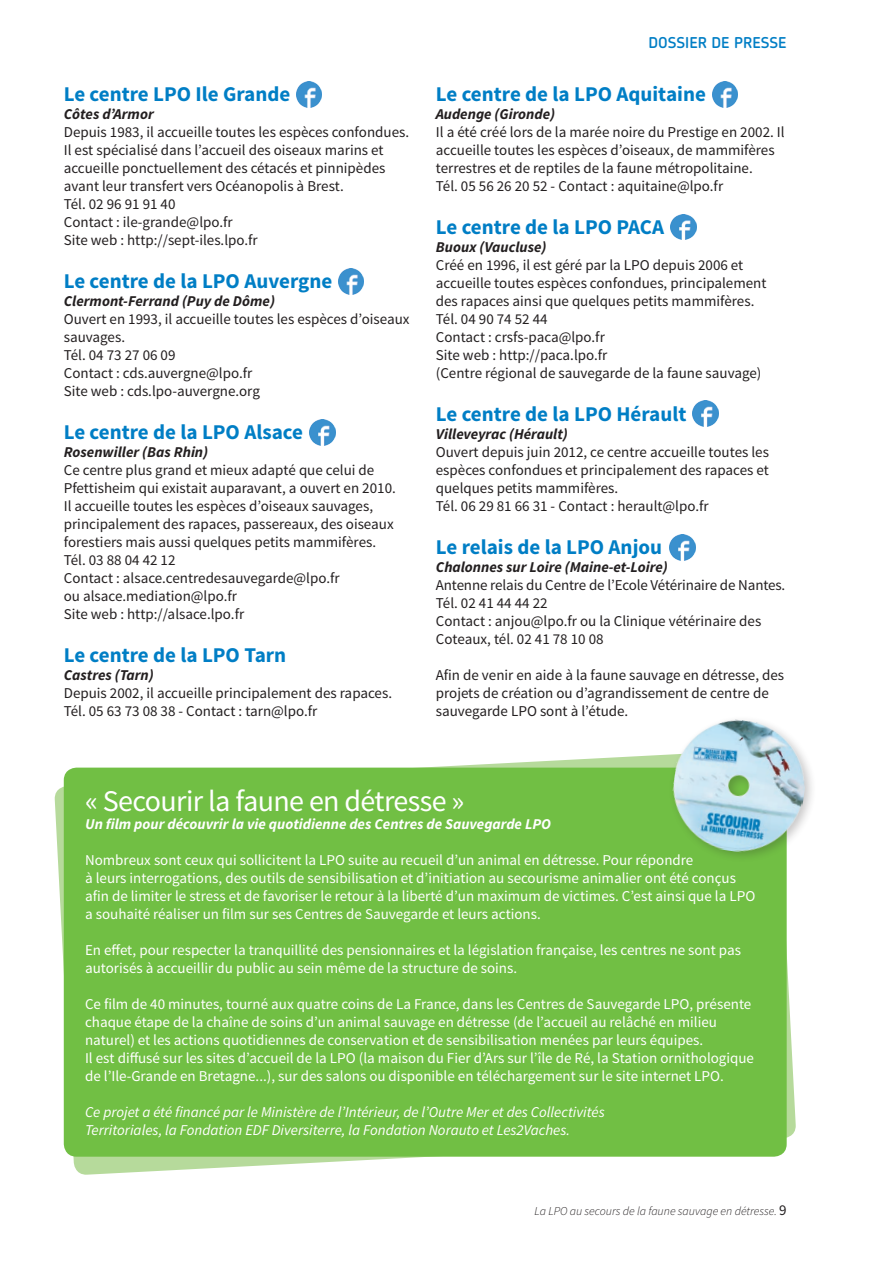
<style>
.page{position:relative;width:893px;height:1263px;background:#fff}
.page>*{position:absolute;margin:0;border:0;box-sizing:border-box;transform-origin:0 0}
.t1{font:30px "Source Sans Pro";letter-spacing:-.02em;color:#fff}
.t2{font:700 21px "Source Sans Pro";color:#007ec5}
.t3{font:15px/18px "Source Sans Pro";color:#231f20}
.t4{font:15px/18px "Source Sans Pro";color:#fff}
.t5{font:italic 700 15px "Source Sans Pro";color:#231f20}
.t6{font:italic 15px/18px "Source Sans Pro";color:#fff}
.t7{font:italic 700 15px "Source Sans Pro";color:#fff}
.t8{font:600 15px "Chevin";color:#007ec5}
.t9{font:italic 300 12px "Source Sans Pro";color:#231f20}
.s1{font-weight:400;font-style:normal;font-size:15px}
</style>
<div class="page">
<svg style="left:54px;top:754px;width:742px;height:421px"></svg>
<div style="left:64px;top:768px;width:723px;height:389px;background:#71bf44;border-radius:13px"></div>
<div style="left:667px;top:714px;width:148px;height:148px;background:#231f20;opacity:.25"></div>
<img style="left:665px;top:714px;width:148px;height:146px">
<img style="left:296px;top:82px;width:26px;height:26px">
<img style="left:338px;top:269px;width:26px;height:25px">
<img style="left:310px;top:420px;width:25px;height:25px">
<img style="left:712px;top:82px;width:26px;height:26px">
<img style="left:671px;top:214px;width:25px;height:26px">
<img style="left:693px;top:401px;width:26px;height:25px">
<img style="left:669px;top:535px;width:26px;height:25px">
<h2 class="t2" style="left:64px;top:80px;width:228px">Le centre LPO Ile Grande</h2>
<p class="t5" style="left:64px;top:104px;width:91px">Côtes d’Armor</p>
<p class="t3" style="left:64px;top:123px;width:347px">Depuis 1983, il accueille toutes les espèces confondues.<br>Il est spécialisé dans l’accueil des oiseaux marins et accueille ponctuellement des cétacés et pinnipèdes avant leur transfert vers Océanopolis à Brest.<br>Tél. 02 96 91 91 40<br>Contact : ile-grande@lpo.fr<br>Site web : http://sept-iles.lpo.fr</p>
<h2 class="t2" style="left:64px;top:268px;width:270px">Le centre de la LPO Auvergne</h2>
<p class="t5" style="left:64px;top:291px;width:213px">Clermont-Ferrand (Puy de Dôme)</p>
<p class="t3" style="left:64px;top:310px;width:347px">Ouvert en 1993, il accueille toutes les espèces d’oiseaux sauvages.<br>Tél. 04 73 27 06 09<br>Contact : cds.auvergne@lpo.fr<br>Site web : cds.lpo-auvergne.org</p>
<h2 class="t2" style="left:64px;top:419px;width:241px">Le centre de la LPO Alsace</h2>
<p class="t5" style="left:64px;top:443px;width:146px">Rosenwiller (Bas Rhin)</p>
<p class="t3" style="left:64px;top:461px;width:334px">Ce centre plus grand et mieux adapté que celui de Pfettisheim qui existait auparavant, a ouvert en 2010.<br>Il accueille toutes les espèces d’oiseaux sauvages, principalement des rapaces, passereaux, des oiseaux forestiers mais aussi quelques petits mammifères.<br>Tél. 03 88 04 42 12<br>Contact : alsace.centredesauvegarde@lpo.fr<br>ou alsace.mediation@lpo.fr<br>Site web : http://alsace.lpo.fr</p>
<h2 class="t2" style="left:64px;top:642px;width:224px">Le centre de la LPO Tarn</h2>
<p class="t5" style="left:64px;top:666px;width:92px">Castres (Tarn)</p>
<p class="t3" style="left:64px;top:685px;width:330px">Depuis 2002, il accueille principalement des rapaces.<br>Tél. 05 63 73 08 38 - Contact : tarn@lpo.fr</p>
<p class="t8" style="left:648px;top:33px;width:140px">DOSSIER DE PRESSE</p>
<h2 class="t2" style="left:436px;top:80px;width:272px">Le centre de la LPO Aquitaine</h2>
<p class="t5" style="left:436px;top:104px;width:121px">Audenge (Gironde)</p>
<p class="t3" style="left:436px;top:123px;width:350px">Il a été créé lors de la marée noire du Prestige en 2002. Il accueille toutes les espèces d’oiseaux, de mammifères terrestres et de reptiles de la faune métropolitaine.<br>Tél. 05 56 26 20 52 - Contact : aquitaine@lpo.fr</p>
<h2 class="t2" style="left:436px;top:214px;width:230px">Le centre de la LPO PACA</h2>
<p class="t5" style="left:436px;top:237px;width:112px">Buoux (Vaucluse)</p>
<p class="t3" style="left:436px;top:256px;width:332px">Créé en 1996, il est géré par la LPO depuis 2006 et accueille toutes espèces confondues, principalement des rapaces ainsi que quelques petits mammifères.<br>Tél. 04 90 74 52 44<br>Contact : crsfs-paca@lpo.fr<br>Site web : http://paca.lpo.fr<br>(Centre régional de sauvegarde de la faune sauvage)</p>
<h2 class="t2" style="left:436px;top:401px;width:252px">Le centre de la LPO Hérault</h2>
<p class="t5" style="left:436px;top:425px;width:134px">Villeveyrac (Hérault)</p>
<p class="t3" style="left:436px;top:443px;width:335px">Ouvert depuis juin 2012, ce centre accueille toutes les espèces confondues et principalement des rapaces et quelques petits mammifères.<br>Tél. 06 29 81 66 31 - Contact : herault@lpo.fr</p>
<h2 class="t2" style="left:436px;top:534px;width:228px">Le relais de la LPO Anjou</h2>
<p class="t5" style="left:436px;top:558px;width:233px">Chalonnes sur Loire (Maine-et-Loire)</p>
<p class="t3" style="left:436px;top:577px;width:351px">Antenne relais du Centre de l’Ecole Vétérinaire de Nantes.<br>Tél. 02 41 44 44 22<br>Contact : anjou@lpo.fr ou la Clinique vétérinaire des Coteaux, tél. 02 41 78 10 08</p>
<p class="t3" style="left:436px;top:667px;width:350px">Afin de venir en aide à la faune sauvage en détresse, des projets de création ou d’agrandissement de centre de sauvegarde LPO sont à l’étude.</p>
<h1 class="t1" style="left:85px;top:783px;width:381px">« Secourir la faune en détresse »</h1>
<p class="t7" style="left:85px;top:815px;width:468px">Un film pour découvrir la vie quotidienne des Centres de Sauvegarde LPO</p>
<p class="t4" style="left:85px;top:852px;width:672px">Nombreux sont ceux qui sollicitent la LPO suite au recueil d’un animal en détresse. Pour répondre<br>à leurs interrogations, des outils de sensibilisation et d’initiation au secourisme animalier ont été conçus afin de limiter le stress et de favoriser le retour à la liberté d’un maximum de victimes. C’est ainsi que la LPO a souhaité réaliser un film sur ses Centres de Sauvegarde et leurs actions.</p>
<p class="t4" style="left:85px;top:942px;width:657px">En effet, pour respecter la tranquillité des pensionnaires et la législation française, les centres ne sont pas autorisés à accueillir du public au sein même de la structure de soins.</p>
<p class="t4" style="left:85px;top:996px;width:670px">Ce film de 40 minutes, tourné aux quatre coins de La France, dans les Centres de Sauvegarde LPO, présente chaque étape de la chaîne de soins d’un animal sauvage en détresse (de l’accueil au relâché en milieu naturel) et les actions quotidiennes de conservation et de sensibilisation menées par leurs équipes.<br>Il est diffusé sur les sites d’accueil de la LPO (la maison du Fier d’Ars sur l’île de Ré, la Station ornithologique de l’Ile-Grande en Bretagne...), sur des salons ou disponible en téléchargement sur le site internet LPO.</p>
<p class="t6" style="left:85px;top:1103px;width:521px">Ce projet a été financé par le Ministère de l’Intérieur, de l’Outre Mer et des Collectivités<br>Territoriales, la Fondation EDF Diversiterre, la Fondation Norauto et Les2Vaches.</p>
<p class="t9" style="left:535px;top:1204px;width:253px">La LPO au secours de la faune sauvage en détresse. <span class="s1">9</span></p>
</div>
